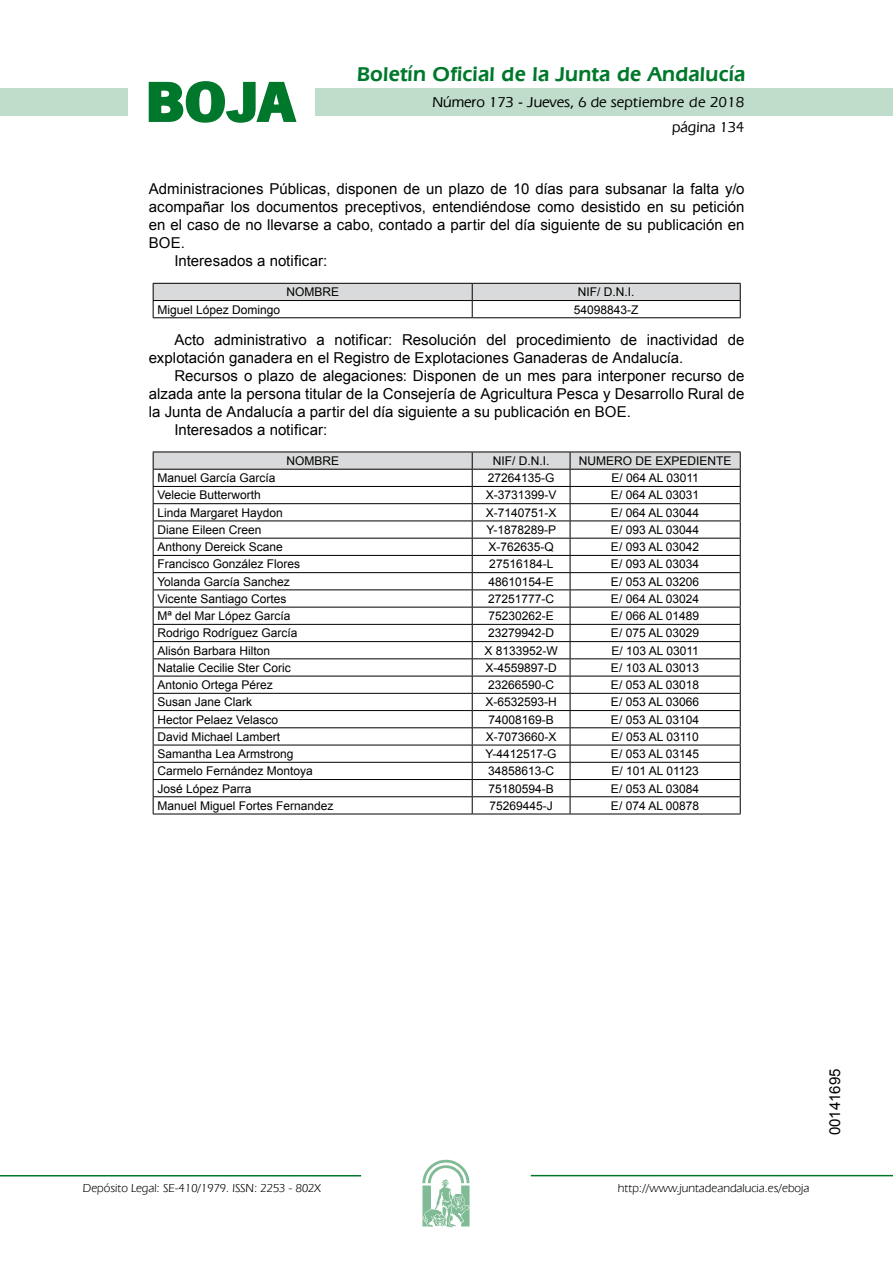
<style>
.page{position:relative;width:893px;height:1263px;background:#fff}
.page>*{position:absolute;margin:0;border:0;box-sizing:border-box;transform-origin:0 0}
.t1{font:700 57.75px "News Got T";color:#00782c;scale:1.14 1}
.t2{font:600 21px "Eras IT Cby BT";letter-spacing:.01em;color:#00782c}
.t3{font:15px/18px "Arial";color:#000}
.t4{font:500 15px/24.5px "Eras IT Cby BT";color:#000;text-align:right}
.t5{font:12px "Arial";color:#000}
.t6{font:12px "Eras IT Cby BT";color:#000}
</style>
<div class="page">
<div style="left:315px;top:88px;width:577px;height:28px;background:#bfddca"></div>
<div style="left:0;top:88px;width:128px;height:28px;background:#bfddca"></div>
<hr style="left:0;top:1175px;width:361px;height:2px;background:#00782c">
<svg style="left:422px;top:1159px;width:47px;height:68px"></svg>
<hr style="left:531px;top:1175px;width:361px;height:1px;background:#00782c">
<svg style="left:148px;top:81px;width:149px;height:42px"></svg>
<svg style="left:153px;top:283px;width:587px;height:34px"></svg>
<hr style="left:153px;top:317px;width:319px;height:1px;background:#000">
<hr style="left:472px;top:317px;width:268px;height:1px;background:#000">
<svg style="left:153px;top:452px;width:587px;height:362px"></svg>
<hr style="left:153px;top:814px;width:319px;height:1px;background:#000">
<hr style="left:472px;top:814px;width:98px;height:1px;background:#000">
<hr style="left:570px;top:814px;width:170px;height:1px;background:#000">
<h1 class="t1" style="left:145px;top:68px;width:133px">BOJA</h1>
<h2 class="t2" style="left:357px;top:62px;width:390px">Boletín Oficial de la Junta de Andalucía</h2>
<p class="t4" style="left:432px;top:90px;width:313px">Número 173 - Jueves, 6 de septiembre de 2018 página 134</p>
<p class="t3" style="left:149px;top:180px;width:597px">Administraciones Públicas, disponen de un plazo de 10 días para subsanar la falta y/o</p>
<p class="t3" style="left:149px;top:198px;width:597px">acompañar los documentos preceptivos, entendiéndose como desistido en su petición</p>
<p class="t3" style="left:149px;top:216px;width:597px">en el caso de no llevarse a cabo, contado a partir del día siguiente de su publicación en</p>
<p class="t3" style="left:149px;top:234px;width:38px">BOE.</p>
<p class="t3" style="left:174px;top:252px;width:154px">Interesados a notificar:</p>
<p class="t5" style="left:286px;top:284px;width:54px">NOMBRE</p>
<p class="t5" style="left:578px;top:284px;width:58px">NIF/ D.N.I.</p>
<p class="t5" style="left:157px;top:301px;width:124px">Miguel López Domingo</p>
<p class="t5" style="left:574px;top:301px;width:66px">54098843-Z</p>
<p class="t3" style="left:149px;top:330px;width:597px;text-indent:26px">Acto administrativo a notificar: Resolución del procedimiento de inactividad de explotación ganadera en el Registro de Explotaciones Ganaderas de Andalucía.</p>
<p class="t3" style="left:174px;top:366px;width:571px">Recursos o plazo de alegaciones: Disponen de un mes para interponer recurso de</p>
<p class="t3" style="left:149px;top:384px;width:597px">alzada ante la persona titular de la Consejería de Agricultura Pesca y Desarrollo Rural de</p>
<p class="t3" style="left:149px;top:402px;width:483px">la Junta de Andalucía a partir del día siguiente a su publicación en BOE.</p>
<p class="t3" style="left:174px;top:420px;width:154px">Interesados a notificar:</p>
<p class="t5" style="left:286px;top:453px;width:54px">NOMBRE</p>
<p class="t5" style="left:493px;top:453px;width:58px">NIF/ D.N.I.</p>
<p class="t5" style="left:578px;top:453px;width:154px">NUMERO DE EXPEDIENTE</p>
<p class="t5" style="left:157px;top:470px;width:120px">Manuel García García</p>
<p class="t5" style="left:488px;top:470px;width:68px">27264135-G</p>
<p class="t5" style="left:611px;top:470px;width:89px">E/ 064 AL 03011</p>
<p class="t5" style="left:157px;top:487px;width:105px">Velecie Butterworth</p>
<p class="t5" style="left:486px;top:487px;width:72px">X-3731399-V</p>
<p class="t5" style="left:611px;top:487px;width:90px">E/ 064 AL 03031</p>
<p class="t5" style="left:157px;top:505px;width:127px">Linda Margaret Haydon</p>
<p class="t5" style="left:486px;top:505px;width:72px">X-7140751-X</p>
<p class="t5" style="left:611px;top:505px;width:90px">E/ 064 AL 03044</p>
<p class="t5" style="left:157px;top:522px;width:106px">Diane Eileen Creen</p>
<p class="t5" style="left:486px;top:522px;width:71px">Y-1878289-P</p>
<p class="t5" style="left:611px;top:522px;width:90px">E/ 093 AL 03044</p>
<p class="t5" style="left:157px;top:539px;width:127px">Anthony Dereick Scane</p>
<p class="t5" style="left:488px;top:539px;width:67px">X-762635-Q</p>
<p class="t5" style="left:611px;top:539px;width:90px">E/ 093 AL 03042</p>
<p class="t5" style="left:157px;top:556px;width:144px">Francisco González Flores</p>
<p class="t5" style="left:489px;top:556px;width:66px">27516184-L</p>
<p class="t5" style="left:611px;top:556px;width:90px">E/ 093 AL 03034</p>
<p class="t5" style="left:157px;top:574px;width:134px">Yolanda García Sanchez</p>
<p class="t5" style="left:488px;top:574px;width:67px">48610154-E</p>
<p class="t5" style="left:611px;top:574px;width:90px">E/ 053 AL 03206</p>
<p class="t5" style="left:157px;top:591px;width:131px">Vicente Santiago Cortes</p>
<p class="t5" style="left:488px;top:591px;width:68px">27251777-C</p>
<p class="t5" style="left:611px;top:591px;width:90px">E/ 064 AL 03024</p>
<p class="t5" style="left:157px;top:608px;width:135px">Mª del Mar López García</p>
<p class="t5" style="left:488px;top:608px;width:67px">75230262-E</p>
<p class="t5" style="left:611px;top:608px;width:90px">E/ 066 AL 01489</p>
<p class="t5" style="left:157px;top:625px;width:142px">Rodrigo Rodríguez García</p>
<p class="t5" style="left:488px;top:625px;width:68px">23279942-D</p>
<p class="t5" style="left:611px;top:625px;width:90px">E/ 075 AL 03029</p>
<p class="t5" style="left:157px;top:643px;width:114px">Alisón Barbara Hilton</p>
<p class="t5" style="left:484px;top:643px;width:75px">X 8133952-W</p>
<p class="t5" style="left:611px;top:643px;width:89px">E/ 103 AL 03011</p>
<p class="t5" style="left:157px;top:660px;width:135px">Natalie Cecilie Ster Coric</p>
<p class="t5" style="left:485px;top:660px;width:73px">X-4559897-D</p>
<p class="t5" style="left:611px;top:660px;width:90px">E/ 103 AL 03013</p>
<p class="t5" style="left:157px;top:677px;width:117px">Antonio Ortega Pérez</p>
<p class="t5" style="left:488px;top:677px;width:68px">23266590-C</p>
<p class="t5" style="left:611px;top:677px;width:90px">E/ 053 AL 03018</p>
<p class="t5" style="left:157px;top:694px;width:96px">Susan Jane Clark</p>
<p class="t5" style="left:485px;top:694px;width:73px">X-6532593-H</p>
<p class="t5" style="left:611px;top:694px;width:90px">E/ 053 AL 03066</p>
<p class="t5" style="left:157px;top:711px;width:122px">Hector Pelaez Velasco</p>
<p class="t5" style="left:488px;top:711px;width:67px">74008169-B</p>
<p class="t5" style="left:611px;top:711px;width:90px">E/ 053 AL 03104</p>
<p class="t5" style="left:157px;top:729px;width:124px">David Michael Lambert</p>
<p class="t5" style="left:486px;top:729px;width:72px">X-7073660-X</p>
<p class="t5" style="left:611px;top:729px;width:89px">E/ 053 AL 03110</p>
<p class="t5" style="left:157px;top:746px;width:138px">Samantha Lea Armstrong</p>
<p class="t5" style="left:485px;top:746px;width:72px">Y-4412517-G</p>
<p class="t5" style="left:611px;top:746px;width:90px">E/ 053 AL 03145</p>
<p class="t5" style="left:157px;top:763px;width:157px">Carmelo Fernández Montoya</p>
<p class="t5" style="left:488px;top:763px;width:68px">34858613-C</p>
<p class="t5" style="left:611px;top:763px;width:89px">E/ 101 AL 01123</p>
<p class="t5" style="left:157px;top:780px;width:96px">José López Parra</p>
<p class="t5" style="left:488px;top:780px;width:67px">75180594-B</p>
<p class="t5" style="left:611px;top:780px;width:90px">E/ 053 AL 03084</p>
<p class="t5" style="left:157px;top:798px;width:178px">Manuel Miguel Fortes Fernandez</p>
<p class="t5" style="left:489px;top:798px;width:65px">75269445-J</p>
<p class="t5" style="left:611px;top:798px;width:90px">E/ 074 AL 00878</p>
<p class="t6" style="left:83px;top:1181px;width:239px">Depósito Legal: SE-410/1979. ISSN: 2253 - 802X</p>
<p class="t6" style="left:618px;top:1181px;width:193px">http://www.juntadeandalucia.es/eboja</p>
<p class="t3" style="left:826px;top:1135px;width:68px;rotate:-90deg">00141695</p>
</div>
